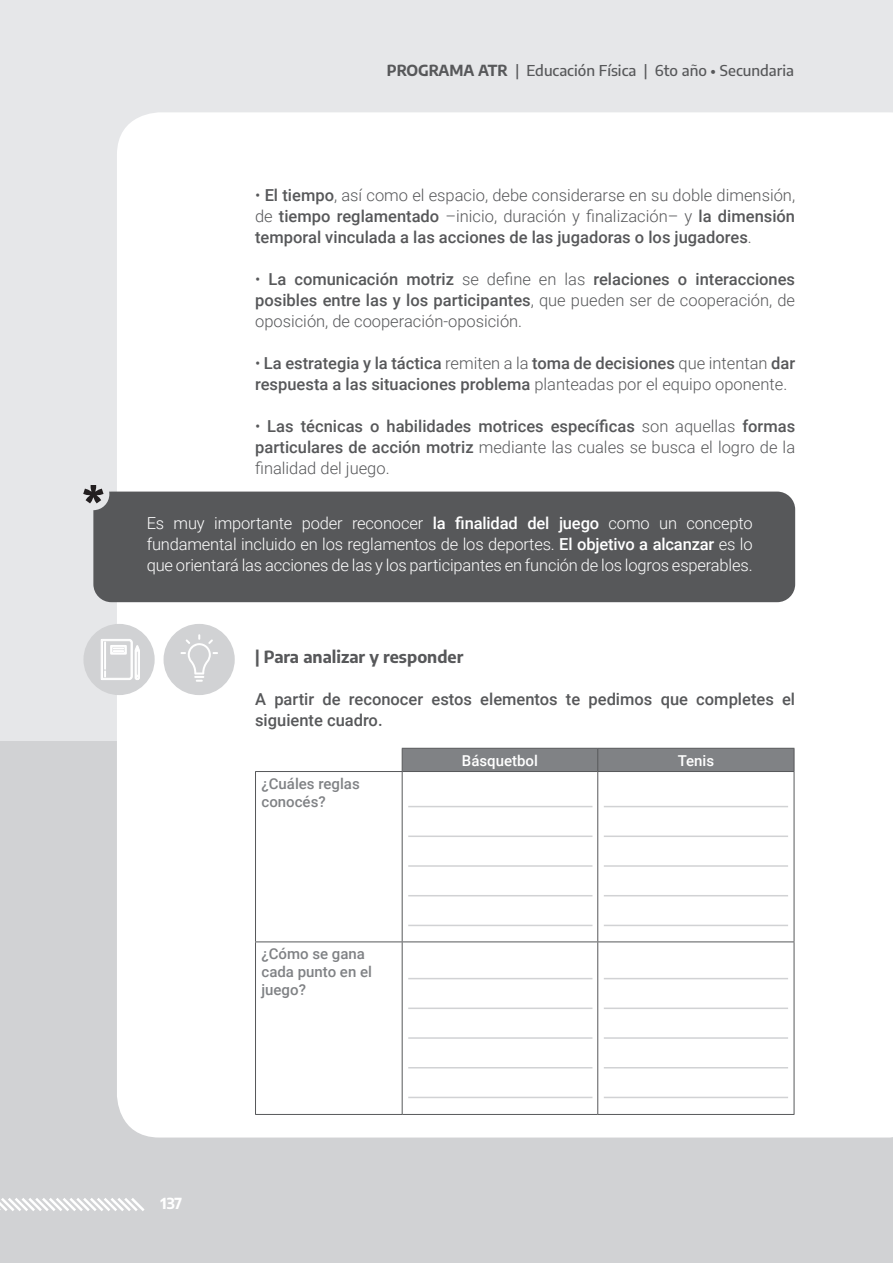
<style>
.page{position:relative;width:893px;height:1263px;background:#fff}
.page>*{position:absolute;margin:0;border:0;box-sizing:border-box;transform-origin:0 0}
.Texto_principal{font:500 16.5px/21px "Roboto";color:#57585a;text-align:justify}
.Texto_Plaquetas{font:300 16.5px/21px "Roboto";letter-spacing:-.01em;color:#fff;text-align:justify}
.Texto_principal-2{font:300 16.5px/21px "Roboto";color:#57585a;text-align:justify}
.Actividades{font:500 16.5px/21px "Roboto";color:#57585a}
.Título_2{font:700 16.5px "Encode Sans";color:#57585a}
.Epígrafes{font:500 15px/18px "Roboto";color:#808285}
.t1{font:500 15px "Encode Sans";color:#57585a}
.Epígrafes-2{font:500 15px "Roboto";color:#fff}
.t2{font:700 15px "Encode Sans";color:#fff}
.s1{font-weight:700}
.s2{font-weight:300}
.s3{font-weight:500}
</style>
<div class="page">
<div style="left:0;top:594px;width:893px;height:669px;background:#d1d2d4"></div>
<div style="left:0;top:0;width:893px;height:740px;background:#e6e7e9"></div>
<svg style="left:0;top:1198px;width:145px;height:13px"></svg>
<div style="left:117px;top:112px;width:776px;height:1025px;background:#fff"></div>
<div style="left:93px;top:492px;width:702px;height:110px;background:#57585a;border-radius:18px"></div>
<div style="left:77px;top:478px;width:32px;height:32px;background:#e6e7e9;border-radius:50%"></div>
<svg style="left:83px;top:485px;width:21px;height:18px"></svg>
<hr style="left:598px;top:771px;width:196px;height:1px;background:#57585a">
<hr style="left:597px;top:772px;width:1px;height:169px;background:#57585a">
<hr style="left:794px;top:772px;width:1px;height:169px;background:#57585a">
<hr style="left:255px;top:942px;width:1px;height:172px;background:#57585a">
<hr style="left:402px;top:941px;width:196px;height:1px;background:#57585a">
<hr style="left:402px;top:942px;width:1px;height:172px;background:#57585a">
<hr style="left:598px;top:941px;width:196px;height:1px;background:#57585a">
<hr style="left:597px;top:942px;width:1px;height:172px;background:#57585a">
<hr style="left:794px;top:942px;width:1px;height:172px;background:#57585a">
<hr style="left:255px;top:1114px;width:147px;height:1px;background:#57585a">
<hr style="left:402px;top:1114px;width:196px;height:1px;background:#57585a">
<hr style="left:598px;top:1114px;width:196px;height:1px;background:#57585a">
<div style="left:402px;top:748px;width:393px;height:23px;background:#808285"></div>
<hr style="left:402px;top:771px;width:196px;height:1px;background:#57585a">
<hr style="left:255px;top:771px;width:147px;height:1px;background:#57585a">
<hr style="left:255px;top:772px;width:1px;height:169px;background:#57585a">
<hr style="left:402px;top:772px;width:1px;height:169px;background:#57585a">
<hr style="left:255px;top:941px;width:147px;height:1px;background:#57585a">
<hr style="left:408px;top:806px;width:184px;height:1px;background:#d1d2d4">
<hr style="left:408px;top:865px;width:184px;height:2px;background:#d1d2d4">
<hr style="left:408px;top:925px;width:184px;height:1px;background:#d1d2d4">
<hr style="left:408px;top:835px;width:184px;height:2px;background:#d1d2d4">
<hr style="left:408px;top:895px;width:184px;height:1px;background:#d1d2d4">
<hr style="left:408px;top:978px;width:184px;height:1px;background:#d1d2d4">
<hr style="left:408px;top:1037px;width:184px;height:2px;background:#d1d2d4">
<hr style="left:408px;top:1097px;width:184px;height:1px;background:#d1d2d4">
<hr style="left:408px;top:1007px;width:184px;height:2px;background:#d1d2d4">
<hr style="left:408px;top:1067px;width:184px;height:1px;background:#d1d2d4">
<hr style="left:604px;top:806px;width:184px;height:1px;background:#d1d2d4">
<hr style="left:604px;top:865px;width:184px;height:2px;background:#d1d2d4">
<hr style="left:604px;top:925px;width:184px;height:1px;background:#d1d2d4">
<hr style="left:604px;top:835px;width:184px;height:2px;background:#d1d2d4">
<hr style="left:604px;top:895px;width:184px;height:1px;background:#d1d2d4">
<hr style="left:604px;top:978px;width:184px;height:1px;background:#d1d2d4">
<hr style="left:604px;top:1037px;width:184px;height:2px;background:#d1d2d4">
<hr style="left:604px;top:1097px;width:184px;height:1px;background:#d1d2d4">
<hr style="left:604px;top:1007px;width:184px;height:2px;background:#d1d2d4">
<hr style="left:604px;top:1067px;width:184px;height:1px;background:#d1d2d4">
<div style="left:83px;top:624px;width:72px;height:71px;background:#d1d2d4;border-radius:50%"></div>
<svg style="left:100px;top:639px;width:40px;height:41px"></svg>
<div style="left:164px;top:624px;width:71px;height:71px;background:#d1d2d4;border-radius:50%"></div>
<svg style="left:180px;top:634px;width:38px;height:48px"></svg>
<p class="t1" style="left:387px;top:60px;width:409px"><span class="s1">PROGRAMA ATR</span> | Educación Física | 6to año • Secundaria</p>
<p class="Texto_principal" style="left:255px;top:184px;width:541px"><span class="s2">•</span> El tiempo<span class="s2">, así como el espacio, debe considerarse en su doble dimensión, de</span> tiempo reglamentado <span class="s2">–inicio, duración y finalización– y</span> la dimensión temporal vinculada a las acciones de las jugadoras o los jugadores<span class="s2">.</span></p>
<p class="Texto_principal-2" style="left:255px;top:268px;width:542px">• <span class="s3">La comunicación motriz</span> se define en las <span class="s3">relaciones o interacciones posibles entre las y los participantes</span>, que pueden ser de cooperación, de oposición, de cooperación-oposición.</p>
<p class="Texto_principal" style="left:255px;top:352px;width:541px"><span class="s2">•</span> La estrategia y la táctica <span class="s2">remiten a la</span> toma de decisiones <span class="s2">que intentan</span> dar respuesta a las situaciones problema <span class="s2">planteadas por el equipo oponente.</span></p>
<p class="Texto_principal" style="left:255px;top:415px;width:541px"><span class="s2">•</span> Las técnicas o habilidades motrices específicas <span class="s2">son aquellas</span> formas particulares de acción motriz <span class="s2">mediante las cuales se busca el logro de la finalidad del juego.</span></p>
<p class="Texto_Plaquetas" style="left:147px;top:512px;width:607px">Es muy importante poder reconocer <span class="s3">la finalidad del juego</span> como un concepto fundamental incluido en los reglamentos de los deportes. <span class="s3">El objetivo a alcanzar</span> es lo que orientará las acciones de las y los participantes en función de los logros esperables.</p>
<p class="Título_2" style="left:255px;top:644px;width:210px">| Para analizar y responder</p>
<p class="Actividades" style="left:255px;top:688px;width:541px">A partir de reconocer estos elementos te pedimos que completes el siguiente cuadro.</p>
<p class="Epígrafes-2" style="left:462px;top:750px;width:78px">Básquetbol</p>
<p class="Epígrafes-2" style="left:678px;top:750px;width:38px">Tenis</p>
<p class="Epígrafes" style="left:261px;top:774px;width:100px">¿Cuáles reglas conocés?</p>
<p class="Epígrafes" style="left:261px;top:944px;width:112px">¿Cómo se gana cada punto en el juego?</p>
<p class="t2" style="left:161px;top:1192px;width:23px">137</p>
</div>
